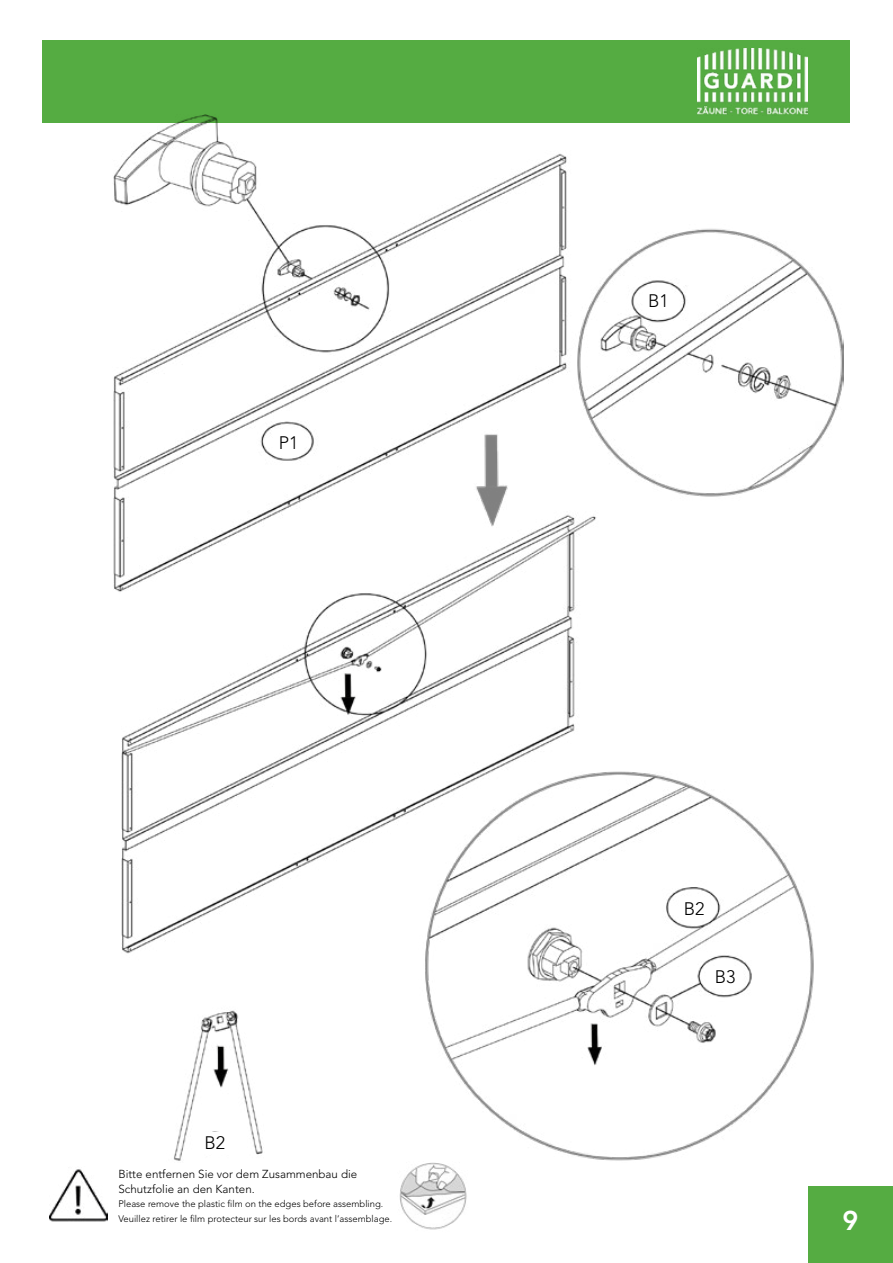
<style>
.page{position:relative;width:893px;height:1263px;background:#fff}
.page>*{position:absolute;margin:0;border:0;box-sizing:border-box;transform-origin:0 0}
.t1{font:800 27px "Avenir LT Std";color:#fff}
.t2{font:300 18px "Avenir LT Std";color:#000}
.t3{font:300 11.55px/14.7px "Avenir LT Std";color:#000}
.t4{font:300 9.45px/14.7px "Avenir LT Std";color:#000}
</style>
<div class="page">
<div style="left:43px;top:41px;width:807px;height:82px;background:#55ac42"></div>
<div style="left:808px;top:1186px;width:85px;height:77px;background:#55ac42"></div>
<img style="left:698px;top:48px;width:110px;height:67px">
<img style="left:113px;top:115px;width:731px;height:1046px">
<div style="left:679px;top:897px;width:30px;height:21px;background:#fff"></div>
<div style="left:200px;top:1132px;width:30px;height:21px;background:#fff"></div>
<div style="left:710px;top:966px;width:30px;height:21px;background:#fff"></div>
<div style="left:274px;top:432px;width:30px;height:21px;background:#fff"></div>
<div style="left:643px;top:290px;width:31px;height:21px;background:#fff"></div>
<img style="left:389px;top:1152px;width:89px;height:78px">
<img style="left:49px;top:1169px;width:58px;height:53px">
<h2 class="t2" style="left:279px;top:432px;width:21px">P1</h2>
<h2 class="t2" style="left:205px;top:1132px;width:22px">B2</h2>
<p class="t3" style="left:118px;top:1167px;width:240px">Bitte entfernen Sie vor dem Zusammenbau die<br>Schutzfolie an den Kanten.</p>
<p class="t4" style="left:118px;top:1197px;width:275px">Please remove the plastic film on the edges before assembling.<br>Veuillez retirer le film protecteur sur les bords avant l’assemblage.</p>
<h2 class="t2" style="left:648px;top:291px;width:22px">B1</h2>
<h2 class="t2" style="left:684px;top:898px;width:22px">B2</h2>
<h2 class="t2" style="left:715px;top:967px;width:22px">B3</h2>
<h1 class="t1" style="left:842px;top:1205px;width:17px">9</h1>
</div>
